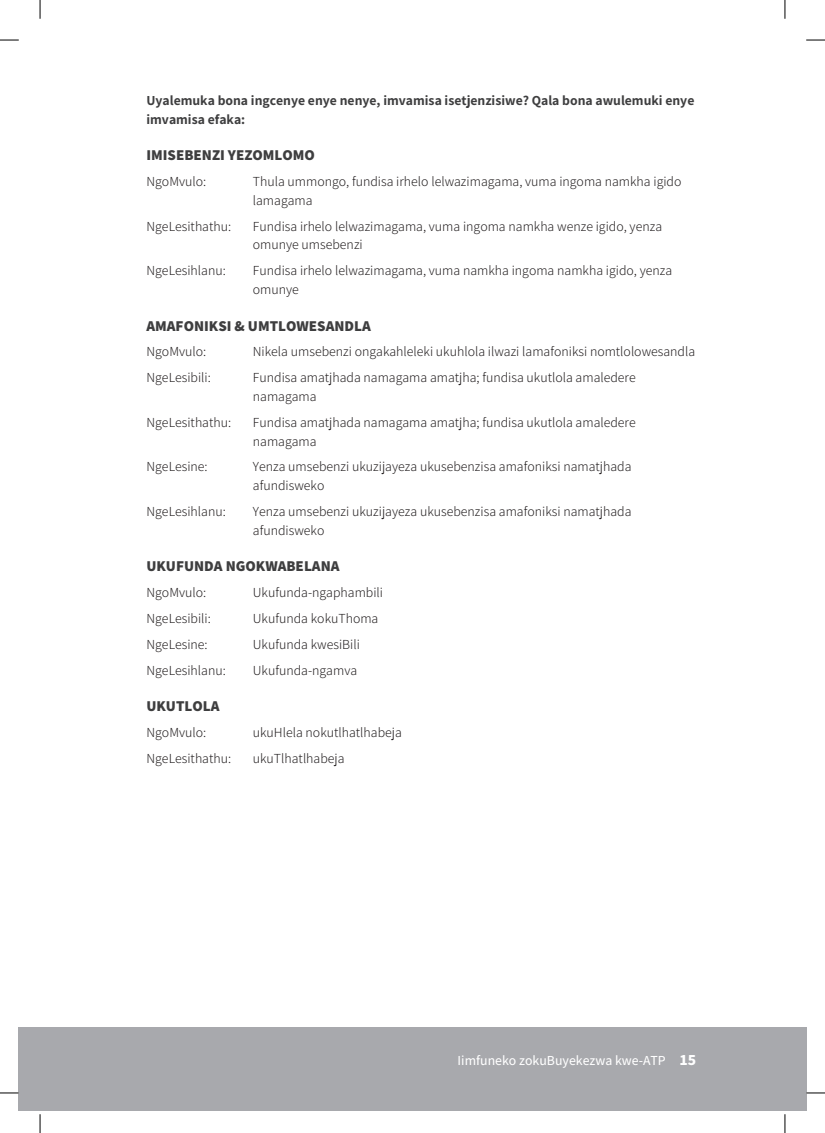
<style>
.page{position:relative;width:825px;height:1133px;background:#fff}
.page>*{position:absolute;margin:0;border:0;box-sizing:border-box;transform-origin:0 0}
.t1{font:800 15px "Assistant";color:#3e3e3f}
.t2{font:300 13.75px/18.8px "Assistant";color:#231f20}
.t3{font:700 13.75px/18.8px "Assistant";color:#3e3e3f}
.t4{font:500 13.75px "Assistant";color:#fff}
.s1{font-family:"Noto Sans JP";font-weight:900}
</style>
<div class="page">
<div style="left:40px;top:1027px;width:765px;height:83px;background:#a8a9ad"></div>
<div style="left:19px;top:1027px;width:21px;height:83px;background:#a8a9ad"></div>
<svg style="left:0;top:39px;width:19px;height:2px"></svg>
<svg style="left:806px;top:39px;width:18px;height:2px"></svg>
<svg style="left:0;top:1092px;width:19px;height:1px"></svg>
<svg style="left:805px;top:1092px;width:19px;height:1px"></svg>
<svg style="left:39px;top:0;width:2px;height:19px"></svg>
<svg style="left:39px;top:1114px;width:2px;height:18px"></svg>
<svg style="left:784px;top:0;width:1px;height:19px"></svg>
<svg style="left:784px;top:1114px;width:1px;height:18px"></svg>
<p class="t3" style="left:146px;top:90px;width:549px">Uyalemuka bona ingcenye enye nenye, imvamisa isetjenzisiwe? Qala bona awulemuki enye imvamisa efaka:</p>
<p class="t1" style="left:146px;top:145px;width:170px">IMISEBENZI YEZOMLOMO</p>
<p class="t2" style="left:146px;top:171px;width:61px">NgoMvulo:</p>
<p class="t2" style="left:253px;top:171px;width:430px">Thula ummongo, fundisa irhelo lelwazimagama, vuma ingoma namkha igido lamagama</p>
<p class="t2" style="left:146px;top:216px;width:86px">NgeLesithathu:</p>
<p class="t2" style="left:253px;top:216px;width:410px">Fundisa irhelo lelwazimagama, vuma ingoma namkha wenze igido, yenza omunye umsebenzi</p>
<p class="t2" style="left:146px;top:261px;width:81px">NgeLesihlanu:</p>
<p class="t2" style="left:253px;top:261px;width:420px">Fundisa irhelo lelwazimagama, vuma namkha ingoma namkha igido, yenza omunye</p>
<p class="t1" style="left:146px;top:315px;width:226px">AMAFONIKSI &amp; UMTLOWESANDLA</p>
<p class="t2" style="left:146px;top:342px;width:61px">NgoMvulo:</p>
<p class="t2" style="left:253px;top:342px;width:443px">Nikela umsebenzi ongakahleleki ukuhlola ilwazi lamafoniksi nomtlolowesandla</p>
<p class="t2" style="left:146px;top:367px;width:66px">NgeLesibili:</p>
<p class="t2" style="left:253px;top:367px;width:384px">Fundisa amatjhada namagama amatjha; fundisa ukutlola amaledere namagama</p>
<p class="t2" style="left:146px;top:412px;width:86px">NgeLesithathu:</p>
<p class="t2" style="left:253px;top:412px;width:384px">Fundisa amatjhada namagama amatjha; fundisa ukutlola amaledere namagama</p>
<p class="t2" style="left:146px;top:457px;width:63px">NgeLesine:</p>
<p class="t2" style="left:253px;top:457px;width:380px">Yenza umsebenzi ukuzijayeza ukusebenzisa amafoniksi namatjhada afundisweko</p>
<p class="t2" style="left:146px;top:501px;width:81px">NgeLesihlanu:</p>
<p class="t2" style="left:253px;top:501px;width:380px">Yenza umsebenzi ukuzijayeza ukusebenzisa amafoniksi namatjhada afundisweko</p>
<p class="t1" style="left:146px;top:556px;width:194px">UKUFUNDA NGOKWABELANA</p>
<p class="t2" style="left:146px;top:582px;width:61px">NgoMvulo:</p>
<p class="t2" style="left:253px;top:582px;width:132px">Ukufunda-ngaphambili</p>
<p class="t2" style="left:146px;top:608px;width:66px">NgeLesibili:</p>
<p class="t2" style="left:253px;top:608px;width:127px">Ukufunda kokuThoma</p>
<p class="t2" style="left:146px;top:634px;width:63px">NgeLesine:</p>
<p class="t2" style="left:253px;top:634px;width:108px">Ukufunda kwesiBili</p>
<p class="t2" style="left:146px;top:660px;width:81px">NgeLesihlanu:</p>
<p class="t2" style="left:253px;top:660px;width:106px">Ukufunda-ngamva</p>
<p class="t1" style="left:146px;top:696px;width:75px">UKUTLOLA</p>
<p class="t2" style="left:146px;top:722px;width:61px">NgoMvulo:</p>
<p class="t2" style="left:253px;top:722px;width:150px">ukuHlela nokutlhatlhabeja</p>
<p class="t2" style="left:146px;top:748px;width:86px">NgeLesithathu:</p>
<p class="t2" style="left:253px;top:748px;width:93px">ukuTlhatlhabeja</p>
<p class="t4" style="left:457px;top:1050px;width:240px">Iimfuneko zokuBuyekezwa kwe-ATP <span class="s1">15</span></p>
</div>
